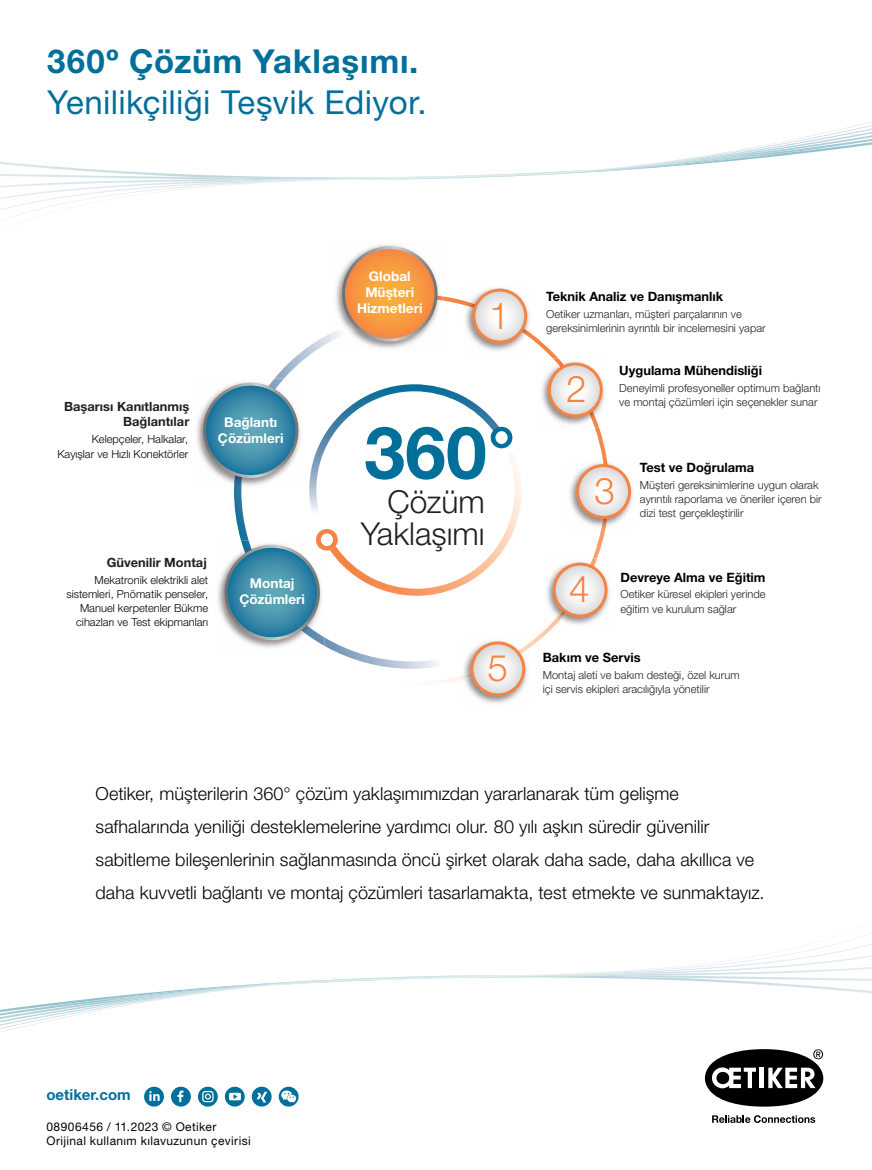
<style>
.page{position:relative;width:872px;height:1170px;background:#fff}
.page>*{position:absolute;margin:0;border:0;box-sizing:border-box;transform-origin:0 0}
.t1{font:300 36.9px "Helvetica Neue LTW1 G";color:#f58343}
.t2{font:33px "Helvetica Neue LTW1 G";letter-spacing:.005em;color:#006f9a}
.t3{font:700 33px "Helvetica Neue LTW1 G";letter-spacing:.025em;color:#006f9a}
.t4{font:300 31.65px/32.8px "Helvetica Neue LTW1 G";color:#221f1f;text-align:right}
.t5{font:300 18px/33px "Helvetica Neue LTW1 G";letter-spacing:.005em;color:#000}
.t6{font:700 15px "Helvetica Neue LTW1 G";color:#006f9a}
.t7{font:700 13.35px/16px "Helvetica Neue LTW1 G";color:#fff;text-align:center}
.t8{font:700 12.9px "Helvetica Neue LTW1 G";color:#010101}
.t9{font:700 12.75px/15.3px "Helvetica Neue LTW1 G";color:#221f1f;text-align:right}
.t10{font:12px/14.4px "Helvetica Neue LTW1 G";letter-spacing:.03em;color:#000}
.t11{font:300 11.1px/14.2px "Helvetica Neue LTW1 G";color:#221f1f}
.t12{font:300 11.1px/14.2px "Helvetica Neue LTW1 G";color:#010101;text-align:right}
</style>
<div class="page">
<img style="left:0;top:989px;width:197px;height:43px">
<img style="left:190px;top:985px;width:45px;height:9px">
<img style="left:547px;top:971px;width:63px;height:3px">
<img style="left:224px;top:986px;width:20px;height:3px">
<svg style="left:235px;top:985px;width:28px;height:3px"></svg>
<img style="left:250px;top:974px;width:297px;height:12px">
<img style="left:253px;top:974px;width:289px;height:12px">
<svg style="left:406px;top:296px;width:201px;height:387px"></svg>
<svg style="left:234px;top:332px;width:227px;height:336px"></svg>
<img style="left:463px;top:296px;width:69px;height:57px">
<img style="left:463px;top:300px;width:69px;height:39px">
<svg style="left:472px;top:288px;width:55px;height:55px"></svg>
<img style="left:538px;top:358px;width:69px;height:69px">
<img style="left:553px;top:358px;width:46px;height:69px">
<svg style="left:548px;top:362px;width:55px;height:55px"></svg>
<img style="left:566px;top:460px;width:67px;height:69px">
<img style="left:601px;top:460px;width:8px;height:69px">
<svg style="left:576px;top:464px;width:55px;height:55px"></svg>
<img style="left:543px;top:558px;width:67px;height:69px">
<img style="left:547px;top:558px;width:50px;height:69px">
<svg style="left:553px;top:562px;width:54px;height:55px"></svg>
<img style="left:461px;top:637px;width:69px;height:67px">
<img style="left:461px;top:642px;width:69px;height:38px">
<svg style="left:470px;top:641px;width:55px;height:55px"></svg>
<img style="left:196px;top:378px;width:107px;height:110px">
<img style="left:234px;top:378px;width:50px;height:110px">
<svg style="left:203px;top:382px;width:95px;height:96px;background:#689fb4"></svg>
<img style="left:333px;top:244px;width:109px;height:107px">
<img style="left:437px;top:294px;width:5px;height:6px">
<img style="left:333px;top:321px;width:9px;height:19px">
<svg style="left:342px;top:246px;width:95px;height:95px;background:#eaa96b"></svg>
<img style="left:218px;top:569px;width:107px;height:81px">
<img style="left:241px;top:640px;width:84px;height:6px">
<svg style="left:225px;top:529px;width:113px;height:111px"></svg>
<img style="left:678px;top:122px;width:194px;height:44px">
<img style="left:640px;top:160px;width:38px;height:9px">
<img style="left:258px;top:180px;width:63px;height:3px">
<img style="left:632px;top:165px;width:13px;height:1px">
<svg style="left:614px;top:166px;width:34px;height:4px"></svg>
<img style="left:321px;top:168px;width:298px;height:12px">
<img style="left:326px;top:168px;width:289px;height:12px">
<svg style="left:144px;top:1086px;width:20px;height:20px"></svg>
<svg style="left:149px;top:1090px;width:11px;height:10px"></svg>
<svg style="left:171px;top:1086px;width:20px;height:20px"></svg>
<svg style="left:177px;top:1090px;width:6px;height:11px"></svg>
<svg style="left:198px;top:1086px;width:20px;height:20px"></svg>
<svg style="left:202px;top:1090px;width:11px;height:12px"></svg>
<svg style="left:225px;top:1086px;width:20px;height:20px"></svg>
<svg style="left:229px;top:1092px;width:12px;height:8px"></svg>
<svg style="left:252px;top:1086px;width:20px;height:20px"></svg>
<svg style="left:256px;top:1091px;width:11px;height:11px"></svg>
<svg style="left:279px;top:1086px;width:19px;height:20px"></svg>
<svg style="left:281px;top:1090px;width:15px;height:12px"></svg>
<svg style="left:705px;top:1049px;width:118px;height:57px"></svg>
<svg style="left:712px;top:1115px;width:103px;height:7px"></svg>
<h2 class="t3" style="left:47px;top:41px;width:373px">360º Çözüm Yaklaşımı.</h2>
<h2 class="t2" style="left:47px;top:82px;width:381px">Yenilikçiliği Teşvik Ediyor.</h2>
<p class="t9" style="left:64px;top:399px;width:127px">Başarısı Kanıtlanmış<br>Bağlantılar</p>
<p class="t12" style="left:57px;top:432px;width:132px">Kelepçeler, Halkalar,<br>Kayışlar ve Hızlı Konektörler</p>
<p class="t7" style="left:218px;top:414px;width:67px">Bağlantı<br>Çözümleri</p>
<p class="t9" style="left:107px;top:554px;width:102px">Güvenilir Montaj</p>
<p class="t12" style="left:66px;top:572px;width:143px">Mekatronik elektrikli alet sistemleri, Pnömatik penseler,<br>Manuel kerpetenler Bükme cihazları ve Test ekipmanları</p>
<p class="t7" style="left:239px;top:575px;width:67px">Montaj<br>Çözümleri</p>
<p class="t7" style="left:357px;top:268px;width:67px">Global<br>Müşteri<br>Hizmetleri</p>
<h1 class="t1" style="left:489px;top:293px;width:22px">1</h1>
<h3 class="t4" style="left:361px;top:484px;width:126px">Çözüm<br>Yaklaşımı</h3>
<h1 class="t1" style="left:487px;top:645px;width:22px">5</h1>
<p class="t8" style="left:546px;top:288px;width:178px">Teknik Analiz ve Danışmanlık</p>
<p class="t11" style="left:546px;top:307px;width:221px">Oetiker uzmanları, müşteri parçalarının ve gereksinimlerinin ayrıntılı bir incelemesini yapar</p>
<h1 class="t1" style="left:566px;top:366px;width:22px">2</h1>
<p class="t8" style="left:619px;top:362px;width:144px">Uygulama Mühendisliği</p>
<p class="t11" style="left:619px;top:381px;width:203px">Deneyimli profesyoneller optimum bağlantı ve montaj çözümleri için seçenekler sunar</p>
<h1 class="t1" style="left:594px;top:468px;width:22px">3</h1>
<p class="t8" style="left:640px;top:459px;width:116px">Test ve Doğrulama</p>
<p class="t11" style="left:640px;top:478px;width:183px">Müşteri gereksinimlerine uygun olarak ayrıntılı raporlama ve öneriler içeren bir dizi test gerçekleştirilir</p>
<h1 class="t1" style="left:569px;top:566px;width:22px">4</h1>
<p class="t8" style="left:620px;top:569px;width:146px">Devreye Alma ve Eğitim</p>
<p class="t11" style="left:620px;top:587px;width:146px">Oetiker küresel ekipleri yerinde eğitim ve kurulum sağlar</p>
<p class="t8" style="left:543px;top:649px;width:99px">Bakım ve Servis</p>
<p class="t11" style="left:543px;top:667px;width:198px">Montaj aleti ve bakım desteği, özel kurum içi servis ekipleri aracılığıyla yönetilir</p>
<p class="t5" style="left:96px;top:777px;width:670px">Oetiker, müşterilerin 360° çözüm yaklaşımımızdan yararlanarak tüm gelişme safhalarında yeniliği desteklemelerine yardımcı olur. 80 yılı aşkın süredir güvenilir sabitleme bileşenlerinin sağlanmasında öncü şirket olarak daha sade, daha akıllıca ve daha kuvvetli bağlantı ve montaj çözümleri tasarlamakta, test etmekte ve sunmaktayız.</p>
<h3 class="t6" style="left:46px;top:1085px;width:86px">oetiker.com</h3>
<p class="t10" style="left:46px;top:1118px;width:206px">08906456 / 11.2023 © Oetiker<br>Orijinal kullanım kılavuzunun çevirisi</p>
</div>
